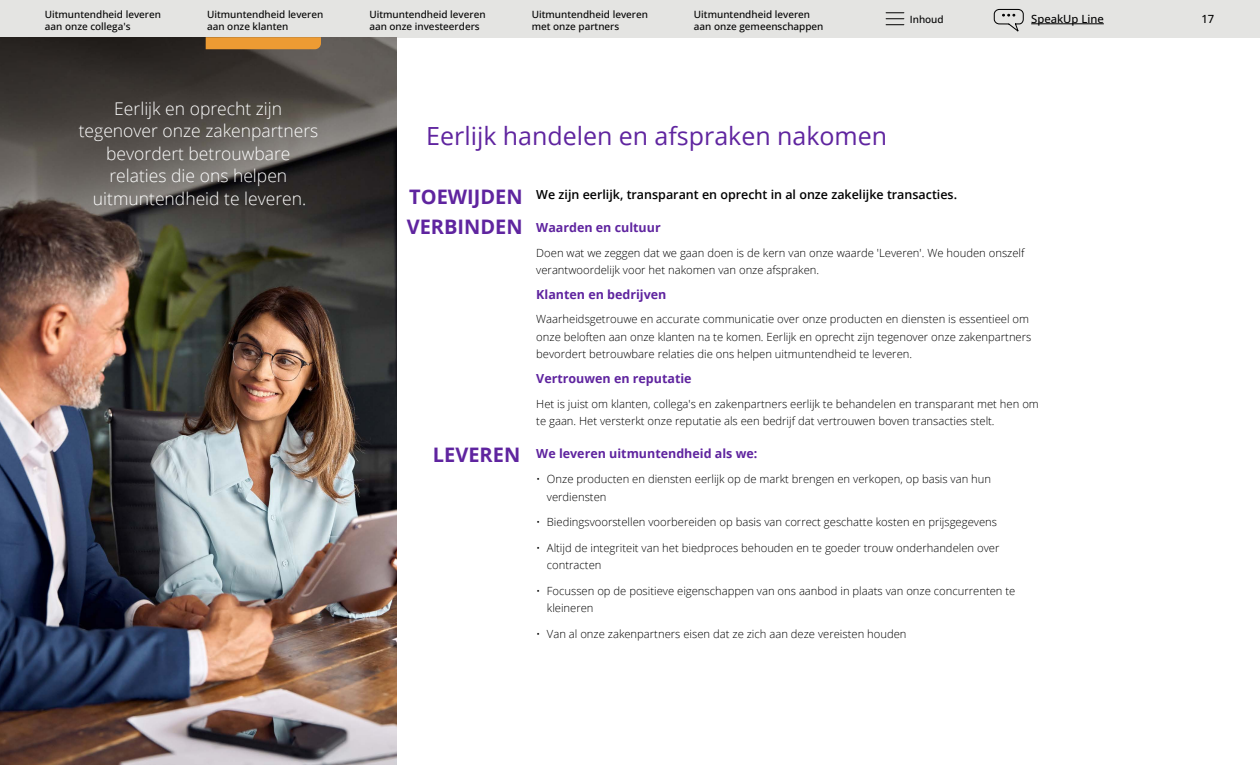
<style>
.page{position:relative;width:1260px;height:765px;background:#fff}
.page>*{position:absolute;margin:0;border:0;box-sizing:border-box;transform-origin:0 0}
.t1{font:25px "Open Sans";color:#5f249f}
.t2{font:700 20px/29.9px "Open Sans";color:#5f249f}
.t3{font:300 17.5px/22.5px "Open Sans";color:#fff;text-align:center}
.t4{font:700 12.5px "Open Sans";color:#5f249f}
.t5{font:600 12.5px "Open Sans";color:#000}
.t6{font:300 11.25px/17.5px "Open Sans";color:#000}
.t7{font:500 11.25px "Open Sans";color:#000}
.t8{font:500 10px/12px "Open Sans";color:#000}
</style>
<div class="page">
<div style="left:0;top:0;width:1260px;height:37px;background:#e4e4e2"></div>
<svg style="left:886px;top:12px;width:18px;height:13px"></svg>
<hr style="left:1031px;top:24px;width:73px;height:1px;background:#000">
<svg style="left:993px;top:8px;width:31px;height:24px"></svg>
<img style="left:0;top:38px;width:397px;height:727px">
<svg style="left:206px;top:37px;width:115px;height:12px"></svg>
<p class="t8" style="left:45px;top:8px;width:118px">Uitmuntendheid leveren aan onze collega's</p>
<p class="t8" style="left:207px;top:8px;width:118px">Uitmuntendheid leveren aan onze klanten</p>
<p class="t8" style="left:369px;top:8px;width:118px">Uitmuntendheid leveren aan onze investeerders</p>
<p class="t8" style="left:532px;top:8px;width:118px">Uitmuntendheid leveren met onze partners</p>
<p class="t8" style="left:694px;top:8px;width:131px">Uitmuntendheid leveren aan onze gemeenschappen</p>
<p class="t8" style="left:910px;top:13px;width:35px">Inhoud</p>
<p class="t7" style="left:1031px;top:11px;width:74px">SpeakUp Line</p>
<p class="t7" style="left:1202px;top:11px;width:14px">17</p>
<h3 class="t3" style="left:79px;top:96px;width:241px">Eerlijk en oprecht zijn tegenover onze zakenpartners bevordert betrouwbare relaties die ons helpen uitmuntendheid te leveren.</h3>
<h1 class="t1" style="left:426px;top:119px;width:462px">Eerlijk handelen en afspraken nakomen</h1>
<p class="t5" style="left:536px;top:186px;width:422px">We zijn eerlijk, transparant en oprecht in al onze zakelijke transacties.</p>
<p class="t4" style="left:536px;top:219px;width:126px">Waarden en cultuur</p>
<p class="t6" style="left:536px;top:244px;width:490px">Doen wat we zeggen dat we gaan doen is de kern van onze waarde 'Leveren'. We houden onszelf verantwoordelijk voor het nakomen van onze afspraken.</p>
<p class="t4" style="left:536px;top:286px;width:132px">Klanten en bedrijven</p>
<p class="t6" style="left:536px;top:310px;width:497px">Waarheidsgetrouwe en accurate communicatie over onze producten en diensten is essentieel om onze beloften aan onze klanten na te komen. Eerlijk en oprecht zijn tegenover onze zakenpartners bevordert betrouwbare relaties die ons helpen uitmuntendheid te leveren.</p>
<p class="t4" style="left:536px;top:370px;width:157px">Vertrouwen en reputatie</p>
<p class="t6" style="left:536px;top:394px;width:504px">Het is juist om klanten, collega's en zakenpartners eerlijk te behandelen en transparant met hen om te gaan. Het versterkt onze reputatie als een bedrijf dat vertrouwen boven transacties stelt.</p>
<p class="t4" style="left:536px;top:445px;width:223px">We leveren uitmuntendheid als we:</p>
<p class="t6" style="left:547px;top:470px;width:446px;text-indent:-11px">• Onze producten en diensten eerlijk op de markt brengen en verkopen, op basis van hun verdiensten</p>
<p class="t6" style="left:536px;top:513px;width:462px">• Biedingsvoorstellen voorbereiden op basis van correct geschatte kosten en prijsgegevens</p>
<p class="t6" style="left:547px;top:539px;width:454px;text-indent:-11px">• Altijd de integriteit van het biedproces behouden en te goeder trouw onderhandelen over contracten</p>
<p class="t6" style="left:547px;top:582px;width:470px;text-indent:-11px">• Focussen op de positieve eigenschappen van ons aanbod in plaats van onze concurrenten te kleineren</p>
<p class="t6" style="left:536px;top:625px;width:372px">• Van al onze zakenpartners eisen dat ze zich aan deze vereisten houden</p>
<h2 class="t2" style="left:407px;top:182px;width:117px">TOEWIJDEN<br>VERBINDEN</h2>
<h2 class="t2" style="left:433px;top:439px;width:89px">LEVEREN</h2>
</div>
